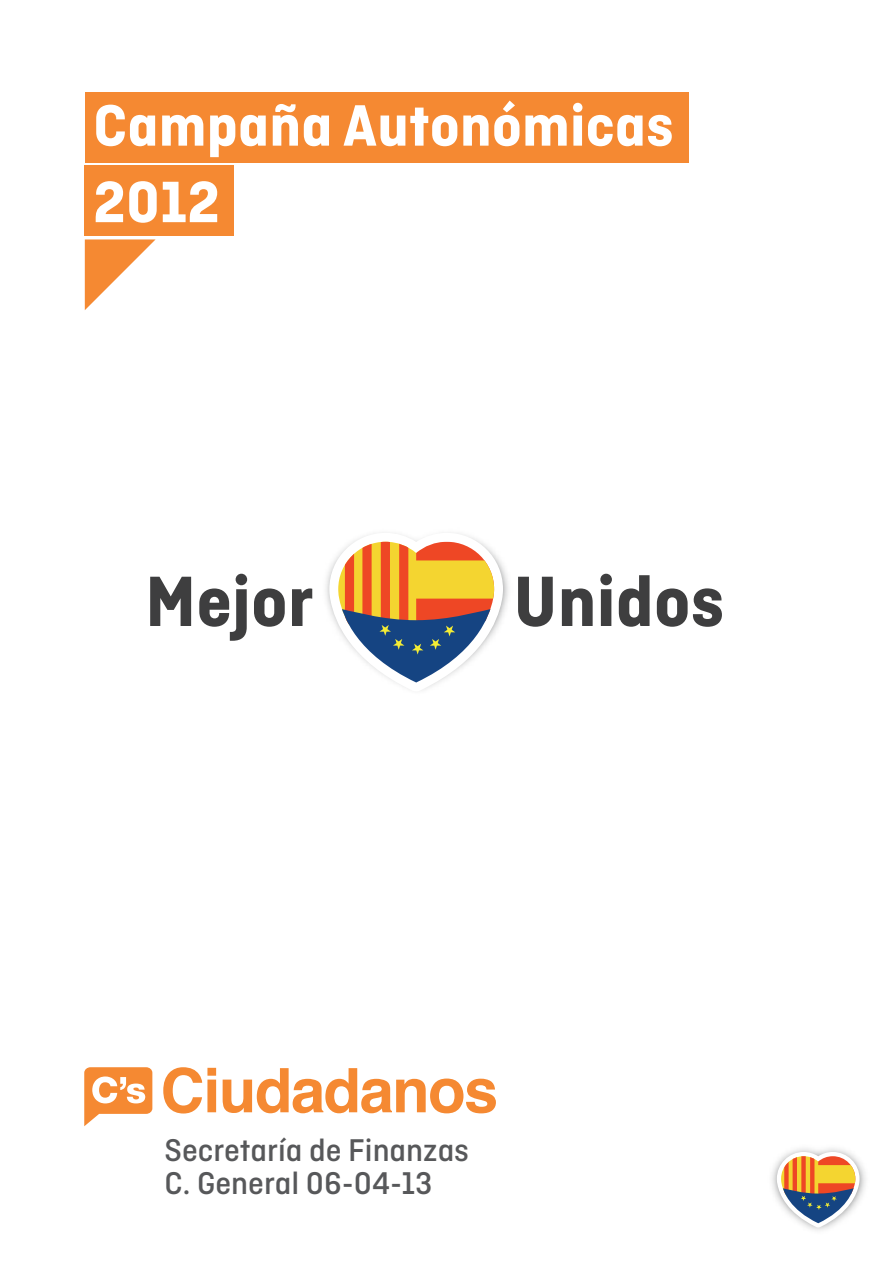
<style>
.page{position:relative;width:893px;height:1263px;background:#fff}
.page>*{position:absolute;margin:0;border:0;box-sizing:border-box;transform-origin:0 0}
.t1{font:700 75px "Ciutadella";color:#3e3e3f}
.t2{font:700 61.5px/76.5px "Ciutadella";color:#fff}
.t3{font:500 33.15px/33px "Ciutadella";color:#57585a}
</style>
<div class="page">
<svg style="left:163px;top:1067px;width:333px;height:46px"></svg>
<svg style="left:84px;top:1067px;width:68px;height:59px"></svg>
<div style="left:85px;top:165px;width:149px;height:71px;background:#f58932"></div>
<div style="left:85px;top:92px;width:603px;height:71px;background:#f58932"></div>
<svg style="left:85px;top:239px;width:71px;height:71px"></svg>
<svg style="left:329px;top:533px;width:174px;height:158px"></svg>
<img style="left:772px;top:1148px;width:94px;height:83px">
<svg style="left:777px;top:1152px;width:83px;height:75px"></svg>
<h2 class="t2" style="left:93px;top:87px;width:582px">Campaña Autonómicas<br>2012</h2>
<h1 class="t1" style="left:145px;top:558px;width:170px">Mejor</h1>
<h1 class="t1" style="left:513px;top:558px;width:213px">Unidos</h1>
<p class="t3" style="left:165px;top:1133px;width:306px">Secretaría de Finanzas<br>C. General 06-04-13</p>
</div>
